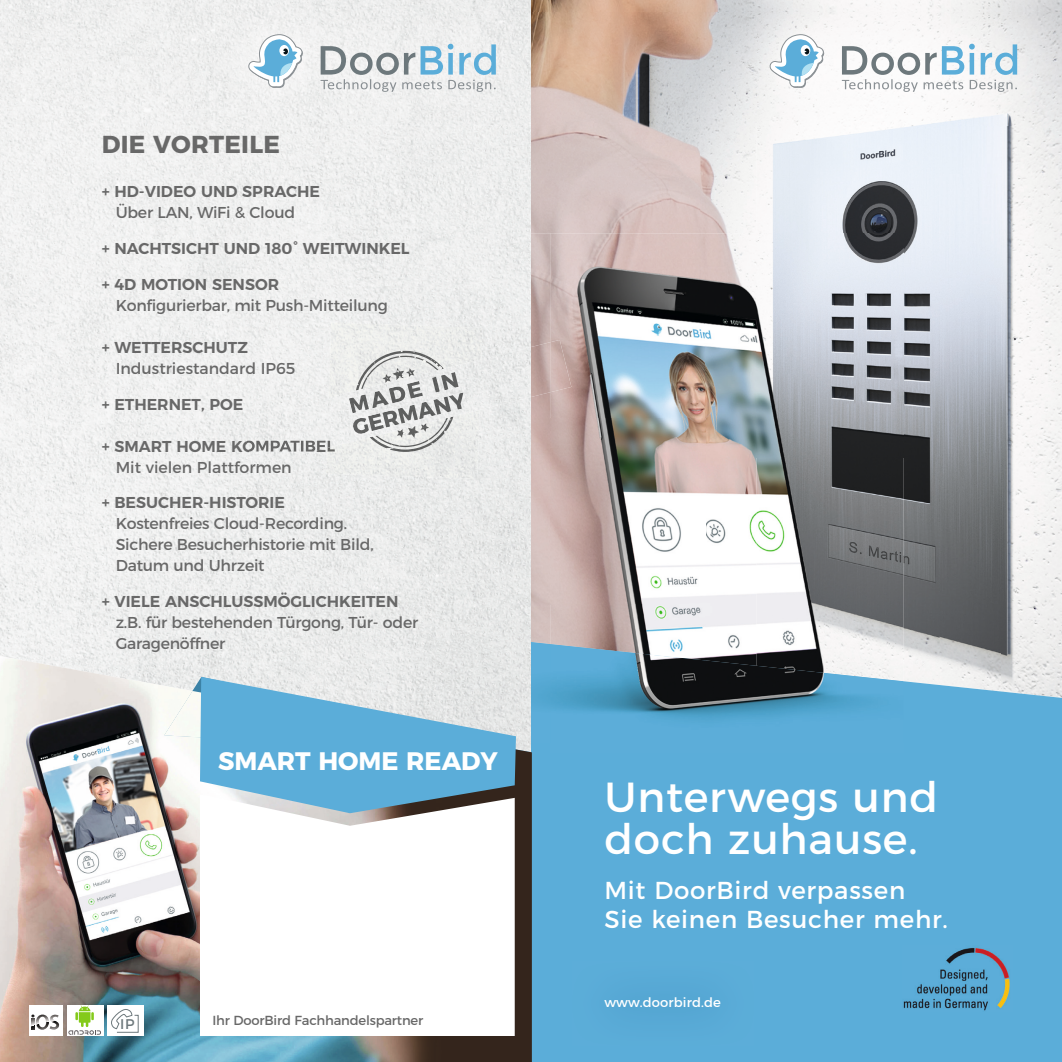
<style>
.page{position:relative;width:1062px;height:1062px;background:#fff}
.page>*{position:absolute;margin:0;border:0;box-sizing:border-box;transform-origin:0 0}
.t1{font:42px/42px "Montserrat";letter-spacing:.02em;color:#fff}
.t2{font:700 25.38px "Montserrat";color:#fff}
.t3{font:24.5px/29.4px "Montserrat";letter-spacing:.03em;color:#fff}
.t4{font:700 24.5px "Montserrat";letter-spacing:.01em;color:#686868}
.t5{font:15.75px/21px "Montserrat";letter-spacing:-.015em;color:#686868}
.t6{font:600 15.75px "Montserrat";color:#686868}
.t7{font:14px "Montserrat";color:#6d787c}
.t8{font:13.12px "Montserrat";letter-spacing:-.015em;color:#686868}
.t9{font:13.12px "Montserrat";letter-spacing:.01em;color:#fff}
</style>
<div class="page">
<img style="left:1001px;top:11px;width:61px;height:622px">
<img style="left:756px;top:126px;width:183px;height:135px">
<img style="left:939px;top:126px;width:62px;height:507px">
<img style="left:903px;top:261px;width:37px;height:372px">
<svg style="left:1053px;top:0;width:9px;height:11px"></svg>
<img style="left:531px;top:11px;width:225px;height:222px">
<img style="left:532px;top:0;width:204px;height:11px">
<div style="left:531px;top:633px;width:531px;height:429px;background:#5badd9"></div>
<div style="left:572px;top:961px;width:181px;height:84px;background:#5aabd7"></div>
<img style="left:531px;top:233px;width:20px;height:409px">
<img style="left:531px;top:642px;width:20px;height:101px">
<img style="left:551px;top:660px;width:352px;height:93px">
<img style="left:756px;top:233px;width:147px;height:448px">
<img style="left:551px;top:233px;width:154px;height:427px">
<img style="left:705px;top:233px;width:51px;height:433px">
<img style="left:902px;top:945px;width:110px;height:66px">
<img style="left:736px;top:0;width:317px;height:126px">
<svg style="left:770px;top:34px;width:54px;height:54px"></svg>
<svg style="left:841px;top:44px;width:176px;height:48px"></svg>
<img style="left:0;top:0;width:531px;height:736px">
<img style="left:531px;top:752px;width:1px;height:310px">
<img style="left:0;top:830px;width:295px;height:232px">
<img style="left:295px;top:736px;width:236px;height:326px">
<img style="left:0;top:656px;width:236px;height:174px">
<svg style="left:200px;top:813px;width:315px;height:223px"></svg>
<svg style="left:164px;top:677px;width:352px;height:136px;background:#8fc0d9"></svg>
<div style="left:29px;top:1005px;width:34px;height:31px;background:#fff"></div>
<svg style="left:31px;top:1014px;width:28px;height:15px"></svg>
<svg style="left:67px;top:1005px;width:37px;height:31px"></svg>
<svg style="left:68px;top:1005px;width:33px;height:29px"></svg>
<div style="left:107px;top:1005px;width:37px;height:31px;background:#fff"></div>
<svg style="left:111px;top:993px;width:28px;height:40px"></svg>
<img style="left:531px;top:11px;width:1px;height:115px">
<img style="left:215px;top:0;width:316px;height:126px">
<svg style="left:248px;top:34px;width:55px;height:54px"></svg>
<svg style="left:320px;top:44px;width:176px;height:48px"></svg>
<img style="left:329px;top:322px;width:153px;height:25px">
<img style="left:531px;top:342px;width:20px;height:55px">
<img style="left:551px;top:340px;width:20px;height:52px">
<img style="left:241px;top:347px;width:290px;height:114px">
<img style="left:246px;top:440px;width:89px;height:11px">
<img style="left:251px;top:461px;width:24px;height:5px">
<img style="left:349px;top:372px;width:111px;height:41px">
<img style="left:351px;top:392px;width:116px;height:43px">
<h3 class="t4" style="left:102px;top:124px;width:180px">DIE VORTEILE</h3>
<p class="t6" style="left:102px;top:178px;width:220px">+ HD-VIDEO UND SPRACHE</p>
<p class="t5" style="left:116px;top:200px;width:181px">Über LAN, WiFi &amp; Cloud</p>
<p class="t6" style="left:102px;top:235px;width:309px">+ NACHTSICHT UND 180° WEITWINKEL</p>
<p class="t6" style="left:102px;top:271px;width:179px">+ 4D MOTION SENSOR</p>
<p class="t5" style="left:116px;top:293px;width:274px">Konfigurierbar, mit Push-Mitteilung</p>
<p class="t6" style="left:102px;top:334px;width:148px">+ WETTERSCHUTZ</p>
<p class="t5" style="left:116px;top:356px;width:181px">Industriestandard IP65</p>
<p class="t6" style="left:102px;top:391px;width:143px">+ ETHERNET, POE</p>
<p class="t6" style="left:102px;top:433px;width:235px">+ SMART HOME KOMPATIBEL</p>
<p class="t5" style="left:116px;top:455px;width:177px">Mit vielen Plattformen</p>
<p class="t6" style="left:102px;top:490px;width:185px">+ BESUCHER-HISTORIE</p>
<p class="t5" style="left:116px;top:512px;width:259px">Kostenfreies Cloud-Recording.<br>Sichere Besucherhistorie mit Bild,<br>Datum und Uhrzeit</p>
<p class="t6" style="left:102px;top:589px;width:298px">+ VIELE ANSCHLUSSMÖGLICHKEITEN</p>
<p class="t5" style="left:116px;top:611px;width:304px">z.B. für bestehenden Türgong, Tür- oder<br>Garagenöffner</p>
<h2 class="t2" style="left:218px;top:740px;width:281px">SMART HOME READY</h2>
<p class="t7" style="left:120px;top:1012px;width:16px">IP</p>
<p class="t8" style="left:212px;top:1009px;width:212px">Ihr DoorBird Fachhandelspartner</p>
<h1 class="t1" style="left:604px;top:773px;width:335px">Unterwegs und doch zuhause.</h1>
<h3 class="t3" style="left:604px;top:873px;width:345px">Mit DoorBird verpassen<br>Sie keinen Besucher mehr.</h3>
<p class="t9" style="left:604px;top:992px;width:118px">www.doorbird.de</p>
</div>
